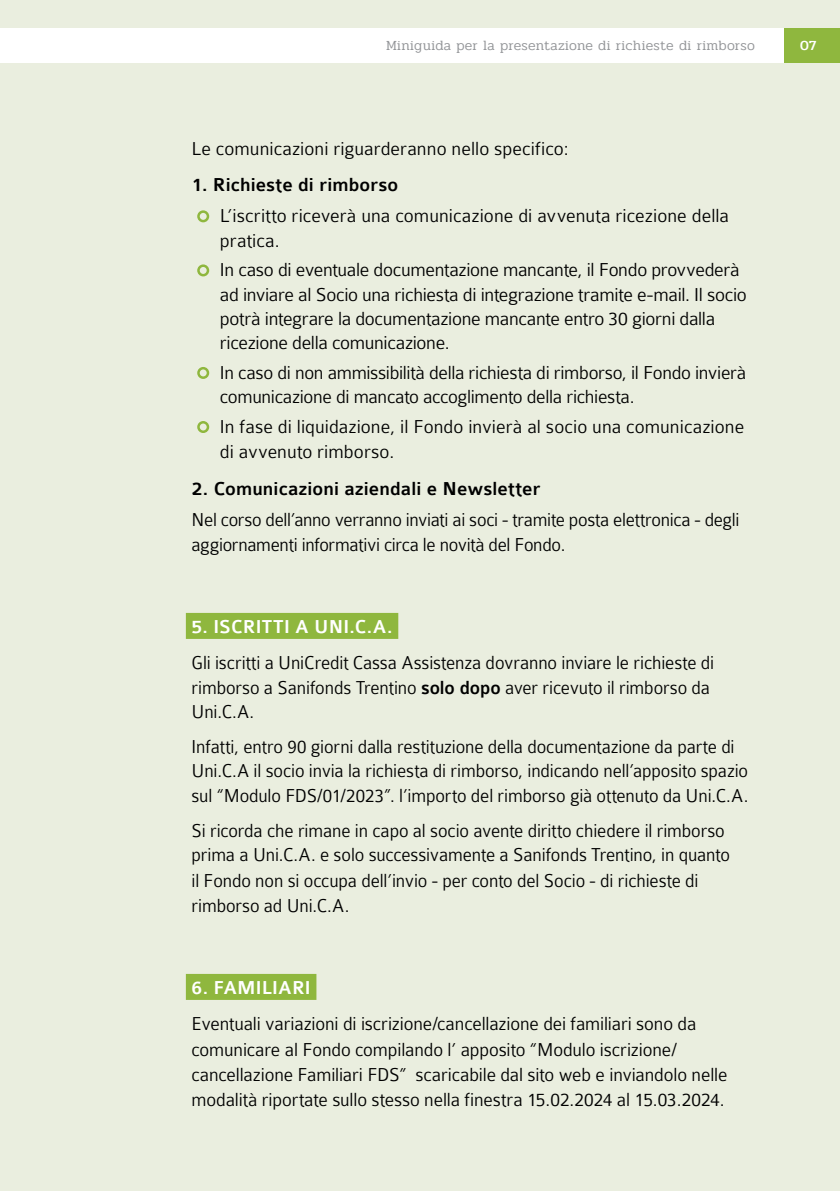
<style>
.page{position:relative;width:840px;height:1191px;background:#fff}
.page>*{position:absolute;margin:0;border:0;box-sizing:border-box;transform-origin:0 0}
.t1{font:300 20px/24.2px "Colaborate";letter-spacing:-.01em;color:#000}
.t2{font:300 20px/24.2px "Colaborate";letter-spacing:-.01em;color:#000;scale:.96 1}
.t3{font:500 20px "Colaborate";letter-spacing:.005em;color:#000}
.t4{font:500 20px "Colaborate";letter-spacing:.005em;color:#fff}
.t5{font:300 14px "Pridi";letter-spacing:.02em;color:#939598}
.t6{font:500 14px "Pridi";color:#fff}
.s1{font-weight:500}
</style>
<div class="page">
<div style="left:0;top:0;width:839px;height:1191px;background:#eaeedf"></div>
<div style="left:782px;top:28px;width:57px;height:34px;background:#8fb73e"></div>
<div style="left:0;top:28px;width:782px;height:34px;background:#fff"></div>
<div style="left:186px;top:613px;width:212px;height:26px;background:#8fb73e"></div>
<div style="left:186px;top:974px;width:130px;height:26px;background:#8fb73e"></div>
<div style="left:197px;top:210px;width:12px;height:12px;border:2px solid #8fb73e;border-radius:50%"></div>
<div style="left:197px;top:264px;width:12px;height:12px;border:2px solid #8fb73e;border-radius:50%"></div>
<div style="left:197px;top:367px;width:12px;height:12px;border:2px solid #8fb73e;border-radius:50%"></div>
<div style="left:197px;top:421px;width:12px;height:12px;border:2px solid #8fb73e;border-radius:50%"></div>
<p class="t5" style="left:386px;top:36px;width:370px">Miniguida per la presentazione di richieste di rimborso</p>
<p class="t6" style="left:799px;top:35px;width:18px">07</p>
<p class="t1" style="left:191px;top:137px;width:378px">Le comunicazioni riguarderanno nello specifico:</p>
<p class="t3" style="left:191px;top:175px;width:208px">1. Richieste di rimborso</p>
<p class="t1" style="left:220px;top:204px;width:510px">L’iscritto riceverà una comunicazione di avvenuta ricezione della pratica.</p>
<p class="t1" style="left:220px;top:258px;width:528px">In caso di eventuale documentazione mancante, il Fondo provvederà ad inviare al Socio una richiesta di integrazione tramite e-mail. Il socio potrà integrare la documentazione mancante entro 30 giorni dalla ricezione della comunicazione.</p>
<p class="t1" style="left:220px;top:360px;width:527px">In caso di non ammissibilità della richiesta di rimborso, il Fondo invierà comunicazione di mancato accoglimento della richiesta.</p>
<p class="t1" style="left:220px;top:414px;width:525px;line-height:25.2px">In fase di liquidazione, il Fondo invierà al socio una comunicazione di avvenuto rimborso.</p>
<p class="t3" style="left:191px;top:478px;width:350px">2. Comunicazioni aziendali e Newsletter</p>
<p class="t2" style="left:191px;top:507px;width:572px;line-height:25.2px">Nel corso dell’anno verranno inviati ai soci - tramite posta elettronica - degli aggiornamenti informativi circa le novità del Fondo.</p>
<p class="t4" style="left:191px;top:616px;width:202px">5. ISCRITTI A UNI.C.A.</p>
<p class="t2" style="left:191px;top:651px;width:545px">Gli iscritti a UniCredit Cassa Assistenza dovranno inviare le richieste di rimborso a Sanifonds Trentino <span class="s1">solo dopo</span> aver ricevuto il rimborso da<br>Uni.C.A.</p>
<p class="t2" style="left:191px;top:735px;width:581px">Infatti, entro 90 giorni dalla restituzione della documentazione da parte di<br>Uni.C.A il socio invia la richiesta di rimborso, indicando nell’apposito spazio sul “Modulo FDS/01/2023”. l’importo del rimborso già ottenuto da Uni.C.A.</p>
<p class="t2" style="left:191px;top:818px;width:562px;line-height:24.8px">Si ricorda che rimane in capo al socio avente diritto chiedere il rimborso prima a Uni.C.A. e solo successivamente a Sanifonds Trentino, in quanto il Fondo non si occupa dell’invio - per conto del Socio - di richieste di rimborso ad Uni.C.A.</p>
<p class="t4" style="left:191px;top:977px;width:121px">6. FAMILIARI</p>
<p class="t1" style="left:191px;top:1011px;width:537px;line-height:25.2px">Eventuali variazioni di iscrizione/cancellazione dei familiari sono da comunicare al Fondo compilando l’ apposito “Modulo iscrizione/ cancellazione Familiari FDS” scaricabile dal sito web e inviandolo nelle modalità riportate sullo stesso nella finestra 15.02.2024 al 15.03.2024.</p>
</div>
